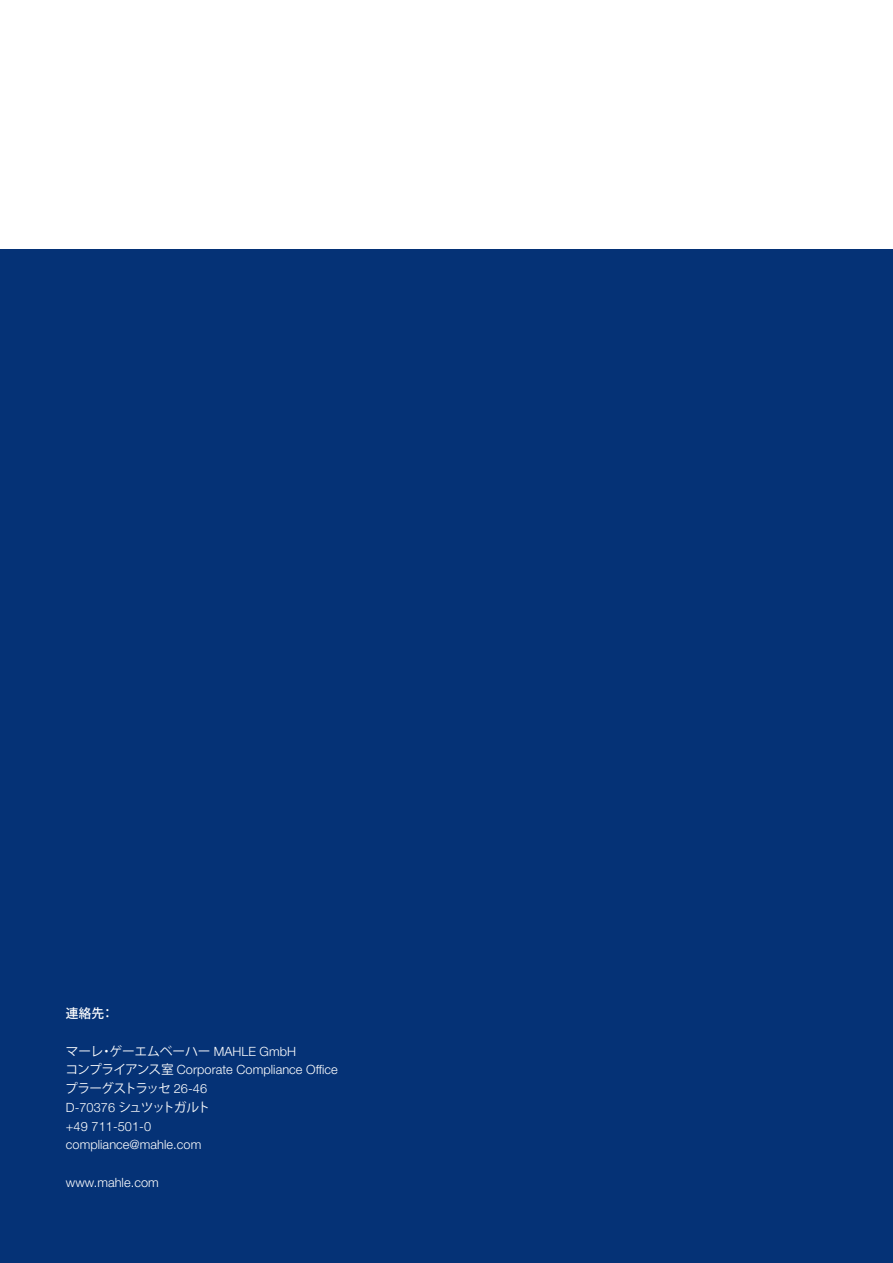
<style>
.page{position:relative;width:893px;height:1263px;background:#fff}
.page>*{position:absolute;margin:0;border:0;box-sizing:border-box;transform-origin:0 0}
.t1{font:300 12.75px/18.8px "Helvetica Neue LT Pro";letter-spacing:.005em;color:#fff}
.t2{font:12.75px/18.8px "Koz Go Pr 6 N";letter-spacing:-.095em;color:#fff}
.t3{font:12.75px "Koz Go Pr 6 N";letter-spacing:-.005em;color:#fff}
.t4{font:500 12.75px "Koz Go Pr 6 N";color:#fff}
.s1{font-family:"Helvetica Neue LT Pro";font-weight:300}
.s2{font-family:"Koz Go Pr 6 N";font-weight:400}
</style>
<div class="page">
<div style="left:0;top:249px;width:893px;height:1014px;background:#053276"></div>
<p class="t4" style="left:66px;top:1006px;width:50px">連絡先：</p>
<p class="t3" style="left:66px;top:1044px;width:232px">マーレ・ゲーエムベーハー <span class="s1">MAHLE GmbH</span></p>
<p class="t1" style="left:65px;top:1060px;width:274px"><span class="s2">コンプライアンス室</span> Corporate Compliance Office</p>
<p class="t2" style="left:65px;top:1079px;width:146px">プラーグストラッセ <span class="s1">26-46<br>D-70376</span> シュツットガルト</p>
<p class="t1" style="left:66px;top:1116px;width:137px">+49 711-501-0 compliance@mahle.com</p>
<p class="t1" style="left:66px;top:1173px;width:94px">www.mahle.com</p>
</div>
